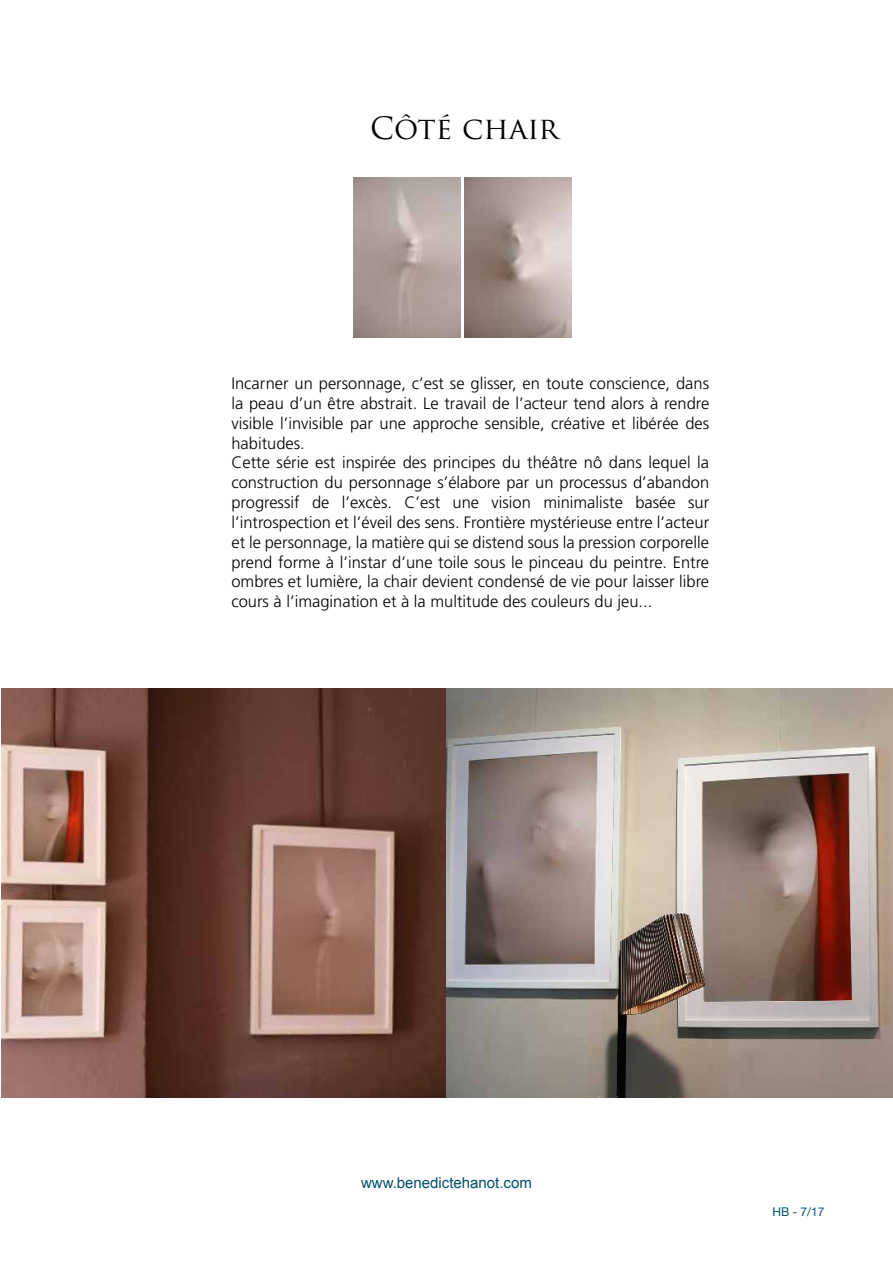
<style>
.page{position:relative;width:893px;height:1263px;background:#fff}
.page>*{position:absolute;margin:0;border:0;box-sizing:border-box;transform-origin:0 0}
.t1{font:30px "Trajan Pro";color:#000}
.t2{font:300 16.5px/19.8px "Frutiger";color:#000}
.t3{font:15px "Arial";color:#00506a}
.t4{font:12px "Helvetica Neue";color:#00506a}
</style>
<div class="page">
<img style="left:1px;top:688px;width:892px;height:409px">
<img style="left:353px;top:177px;width:107px;height:160px">
<img style="left:465px;top:177px;width:107px;height:160px">
<h1 class="t1" style="left:370px;top:109px;width:190px">CÔTÉ CHAIR</h1>
<p class="t2" style="left:231px;top:374px;width:479px">Incarner un personnage, c’est se glisser, en toute conscience, dans la peau d’un être abstrait. Le travail de l’acteur tend alors à rendre visible l’invisible par une approche sensible, créative et libérée des habitudes.<br>Cette série est inspirée des principes du théâtre nô dans lequel la construction du personnage s’élabore par un processus d’abandon progressif de l’excès. C’est une vision minimaliste basée sur l’introspection et l’éveil des sens. Frontière mystérieuse entre l’acteur et le personnage, la matière qui se distend sous la pression corporelle prend forme à l’instar d’une toile sous le pinceau du peintre. Entre ombres et lumière, la chair devient condensé de vie pour laisser libre cours à l’imagination et à la multitude des couleurs du jeu...</p>
<p class="t3" style="left:361px;top:1173px;width:172px">www.benedictehanot.com</p>
<p class="t4" style="left:772px;top:1203px;width:54px">HB - 7/17</p>
</div>
